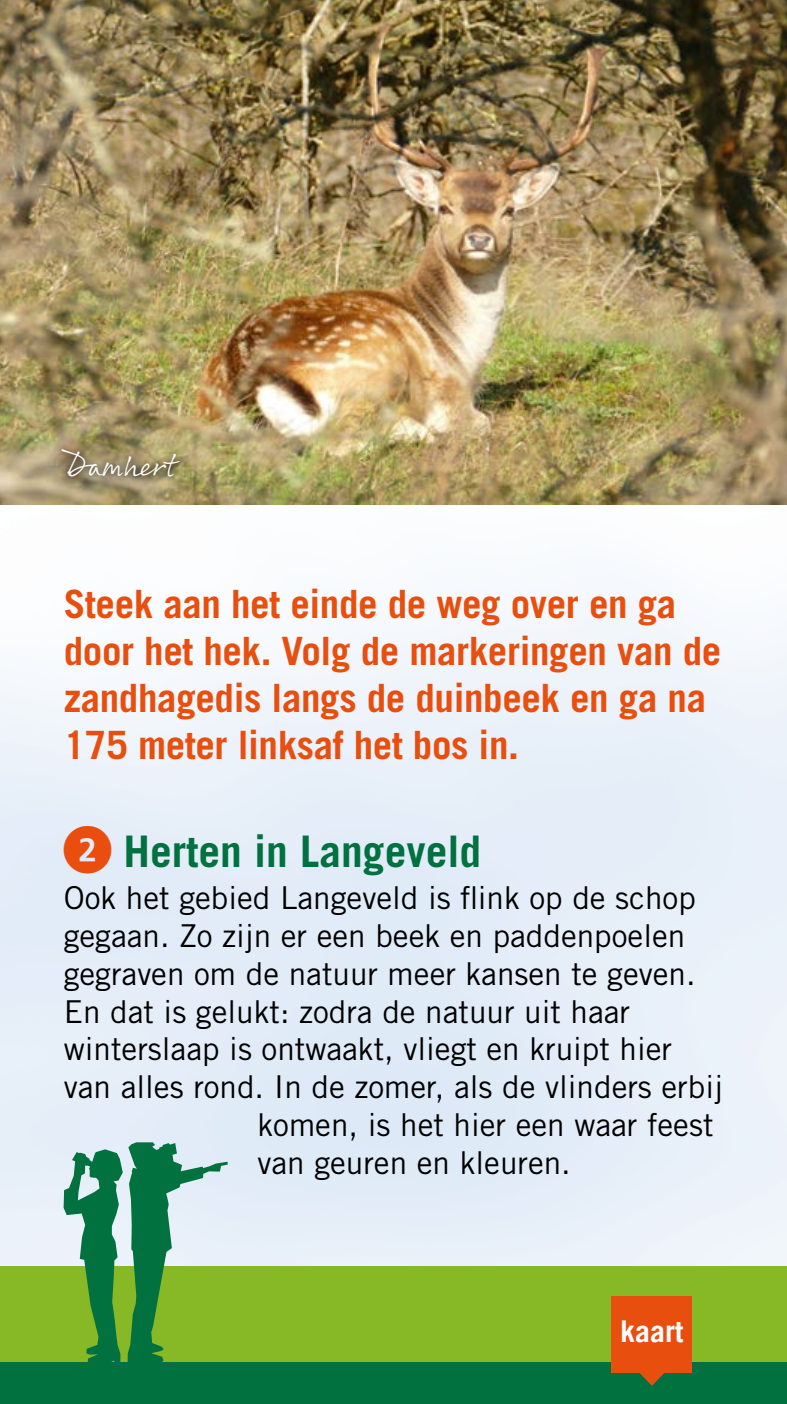
<style>
.page{position:relative;width:787px;height:1404px;background:#fff}
.page>*{position:absolute;margin:0;border:0;box-sizing:border-box;transform-origin:0 0}
.t1{font:700 43.5px "Trade Gothic LT Std";color:#00713f}
.t2{font:700 39px/46.8px "Trade Gothic LT Std";letter-spacing:-.01em;color:#e84f0f}
.t3{font:31.5px "Trade Gothic LT Std";color:#000}
.t4{font:31.5px "Rollerscript Smooth";color:#fff}
.t5{font:700 30px "Trade Gothic LT";color:#fff}
.s1{font-family:"DDI Ziffern Kreis";font-weight:400;font-size:48px;color:#e94e0f}
</style>
<div class="page">
<img style="left:0;top:504px;width:787px;height:762px">
<div style="left:0;top:1361px;width:787px;height:42px;background:#00713f"></div>
<div style="left:0;top:1266px;width:787px;height:95px;background:#87b826"></div>
<svg style="left:64px;top:1142px;width:164px;height:220px"></svg>
<img style="left:0;top:0;width:787px;height:504px">
<div style="left:611px;top:1296px;width:81px;height:76px;background:#e84f0f"></div>
<svg style="left:639px;top:1372px;width:25px;height:13px"></svg>
<svg style="left:54px;top:442px;width:133px;height:42px;background:#978963"></svg>
<p class="t4" style="left:64px;top:446px;width:112px">Damhert</p>
<p class="t2" style="left:64px;top:580px;width:659px">Steek aan het einde de weg over en ga door het hek. Volg de markeringen van de zandhagedis langs de duinbeek en ga na 175 meter linksaf het bos in.</p>
<h1 class="t1" style="left:64px;top:824px;width:419px"><span class="s1">2</span> Herten in Langeveld</h1>
<p class="t3" style="left:64px;top:878px;width:633px">Ook het gebied Langeveld is flink op de schop</p>
<p class="t3" style="left:64px;top:916px;width:623px">gegaan. Zo zijn er een beek en paddenpoelen</p>
<p class="t3" style="left:64px;top:954px;width:633px">gegraven om de natuur meer kansen te geven.</p>
<p class="t3" style="left:64px;top:992px;width:568px">En dat is gelukt: zodra de natuur uit haar</p>
<p class="t3" style="left:64px;top:1030px;width:610px">winterslaap is ontwaakt, vliegt en kruipt hier</p>
<p class="t3" style="left:64px;top:1067px;width:660px">van alles rond. In de zomer, als de vlinders erbij</p>
<p class="t3" style="left:257px;top:1105px;width:457px">komen, is het hier een waar feest</p>
<p class="t3" style="left:257px;top:1143px;width:315px">van geuren en kleuren.</p>
<p class="t5" style="left:620px;top:1313px;width:65px">kaart</p>
</div>
